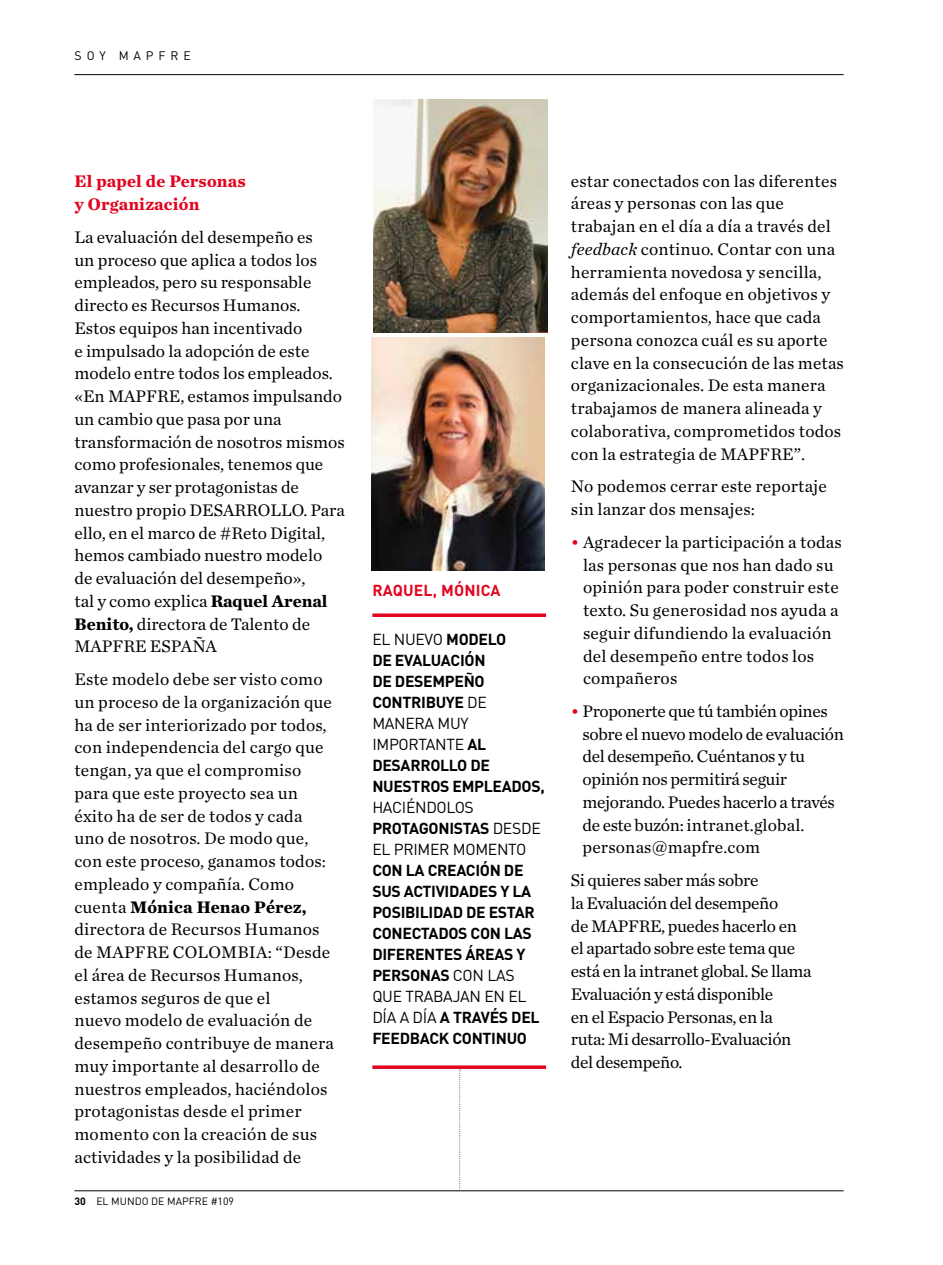
<style>
.page{position:relative;width:943px;height:1265px;background:#fff}
.page>*{position:absolute;margin:0;border:0;box-sizing:border-box;transform-origin:0 0}
.t1{font:17.5px/22.8px "Chronicle Text G1";letter-spacing:.01em;color:#000}
.t2{font:17.5px/22.8px "Chronicle Text G1";letter-spacing:-.02em;color:#000}
.t3{font:700 17.5px/22.8px "Chronicle Text G1";letter-spacing:.01em;color:#e30520}
.t4{font:700 15.75px/21px "DIN";letter-spacing:-.02em;color:#000}
.t5{font:15.75px/21px "DIN";letter-spacing:-.02em;color:#000}
.t6{font:700 15.75px "DIN";letter-spacing:.01em;color:#e30520}
.t7{font:12.25px "DIN";letter-spacing:.4em;color:#000}
.t8{font:10.5px "DIN";color:#000}
.s1{font-weight:700}
.s2{font-weight:400}
.s3{font-style:italic}
.s4{color:#e30520}
</style>
<div class="page">
<hr style="left:74px;top:74px;width:769px;height:1px;background:#000">
<hr style="left:74px;top:1190px;width:769px;height:1px;background:#000">
<svg style="left:372px;top:613px;width:174px;height:4px"></svg>
<svg style="left:372px;top:1065px;width:174px;height:4px"></svg>
<svg style="left:459px;top:1070px;width:2px;height:121px"></svg>
<img style="left:373px;top:99px;width:174px;height:233px">
<img style="left:371px;top:337px;width:174px;height:233px">
<p class="t7" style="left:75px;top:48px;width:118px">SOY MAPFRE</p>
<p class="t3" style="left:74px;top:170px;width:173px">El papel de Personas y Organización</p>
<p class="t1" style="left:74px;top:225px;width:272px">La evaluación del desempeño es<br>un proceso que aplica a todos los empleados, pero su responsable directo es Recursos Humanos.<br>Estos equipos han incentivado<br>e impulsado la adopción de este modelo entre todos los empleados. «En MAPFRE, estamos impulsando un cambio que pasa por una transformación de nosotros mismos como profesionales, tenemos que avanzar y ser protagonistas de nuestro propio DESARROLLO. Para ello, en el marco de #Reto Digital, hemos cambiado nuestro modelo<br>de evaluación del desempeño»,<br>tal y como explica <span class="s1">Raquel Arenal<br>Benito,</span> directora de Talento de<br>MAPFRE ESPAÑA</p>
<p class="t1" style="left:74px;top:668px;width:261px">Este modelo debe ser visto como un proceso de la organización que ha de ser interiorizado por todos, con independencia del cargo que tengan, ya que el compromiso para que este proyecto sea un éxito ha de ser de todos y cada uno de nosotros. De modo que, con este proceso, ganamos todos: empleado y compañía. Como cuenta <span class="s1">Mónica Henao Pérez, </span>directora de Recursos Humanos de MAPFRE COLOMBIA: “Desde el área de Recursos Humanos, estamos seguros de que el<br>nuevo modelo de evaluación de desempeño contribuye de manera muy importante al desarrollo de nuestros empleados, haciéndolos protagonistas desde el primer momento con la creación de sus actividades y la posibilidad de</p>
<p class="t8" style="left:74px;top:1194px;width:161px"><span class="s1">30</span> EL MUNDO DE MAPFRE #109</p>
<p class="t6" style="left:372px;top:580px;width:130px">RAQUEL, MÓNICA</p>
<p class="t4" style="left:372px;top:629px;width:174px"><span class="s2">EL NUEVO</span> MODELO<br>DE EVALUACIÓN<br>DE DESEMPEÑO<br>CONTRIBUYE <span class="s2">DE<br>MANERA MUY<br>IMPORTANTE</span> AL<br>DESARROLLO DE<br>NUESTROS EMPLEADOS,</p>
<p class="t5" style="left:372px;top:797px;width:170px">HACIÉNDOLOS<br><span class="s1">PROTAGONISTAS</span> DESDE<br>EL PRIMER MOMENTO</p>
<p class="t4" style="left:372px;top:859px;width:169px">CON LA CREACIÓN DE<br>SUS ACTIVIDADES Y LA<br>POSIBILIDAD DE ESTAR<br>CONECTADOS CON LAS<br>DIFERENTES ÁREAS Y<br>PERSONAS <span class="s2">CON LAS<br>QUE TRABAJAN EN EL<br>DÍA A DÍA</span> A TRAVÉS DEL<br>FEEDBACK CONTINUO</p>
<p class="t1" style="left:571px;top:169px;width:274px">estar conectados con las diferentes áreas y personas con las que trabajan en el día a día a través del <span class="s3">feedback</span> continuo. Contar con una herramienta novedosa y sencilla, además del enfoque en objetivos y comportamientos, hace que cada persona conozca cuál es su aporte clave en la consecución de las metas organizacionales. De esta manera trabajamos de manera alineada y colaborativa, comprometidos todos con la estrategia de MAPFRE”.</p>
<p class="t1" style="left:571px;top:475px;width:258px">No podemos cerrar este reportaje sin lanzar dos mensajes:</p>
<p class="t1" style="left:583px;top:530px;width:260px;text-indent:-12px"><span class="s4">•</span> Agradecer la participación a todas las personas que nos han dado su opinión para poder construir este texto. Su generosidad nos ayuda a seguir difundiendo la evaluación del desempeño entre todos los compañeros</p>
<p class="t2" style="left:582px;top:700px;width:263px;text-indent:-12px"><span class="s4">•</span> Proponerte que tú también opines sobre el nuevo modelo de evaluación del desempeño. Cuéntanos y tu opinión nos permitirá seguir mejorando. Puedes hacerlo a través de este buzón: intranet.global. personas@mapfre.com</p>
<p class="t2" style="left:571px;top:869px;width:242px">Si quieres saber más sobre<br>la Evaluación del desempeño<br>de MAPFRE, puedes hacerlo en el apartado sobre este tema que está en la intranet global. Se llama<br>Evaluación y está disponible<br>en el Espacio Personas, en la ruta: Mi desarrollo‑Evaluación del desempeño.</p>
</div>
